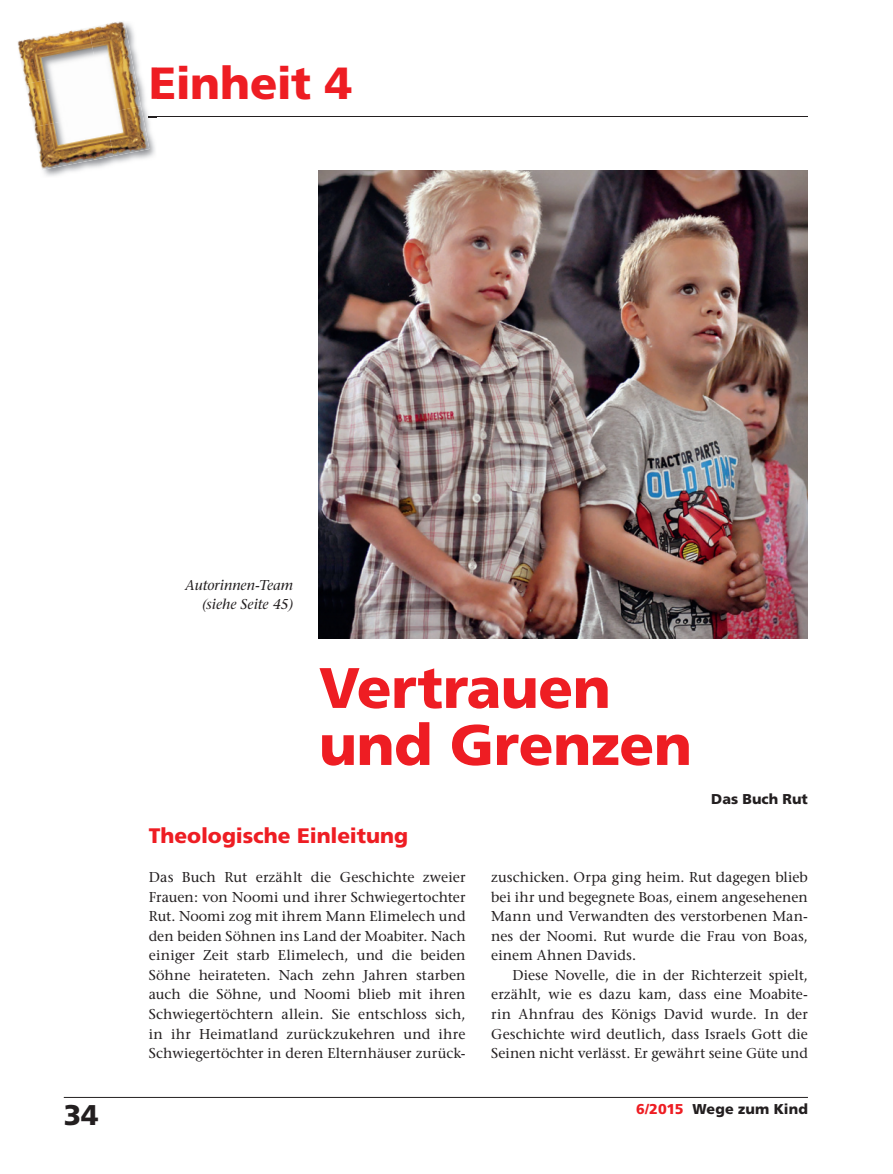
<style>
.page{position:relative;width:893px;height:1174px;background:#fff}
.page>*{position:absolute;margin:0;border:0;box-sizing:border-box;transform-origin:0 0}
.t1{font:900 57px/57px "Frutiger";letter-spacing:-.005em;color:#ee1d23}
.t2{font:900 45px "Frutiger";letter-spacing:-.015em;color:#ee1d23}
.t3{font:900 28.5px "Frutiger";color:#231f20}
.t4{font:900 21px "Frutiger";letter-spacing:-.005em;color:#ee1d23}
.t5{font:14.25px/19.5px "Stone Serif";letter-spacing:.005em;color:#231f20;text-align:justify}
.t6{font:italic 14.25px/19.5px "Stone Serif";color:#231f20;text-align:right}
.t7{font:900 14.25px "Frutiger";color:#231f20}
.s1{color:#ee1d23}
</style>
<div class="page">
<hr style="left:64px;top:1097px;width:744px;height:1px;background:#231f20">
<hr style="left:149px;top:117px;width:659px;height:1px;background:#231f20">
<img style="left:319px;top:170px;width:489px;height:468px">
<img style="left:43px;top:67px;width:114px;height:109px">
<img style="left:152px;top:67px;width:5px;height:32px">
<img style="left:18px;top:28px;width:70px;height:53px">
<img style="left:88px;top:21px;width:53px;height:85px">
<img style="left:25px;top:70px;width:80px;height:50px">
<img style="left:33px;top:113px;width:81px;height:57px">
<img style="left:105px;top:106px;width:44px;height:50px">
<h2 class="t2" style="left:149px;top:65px;width:205px">Einheit 4</h2>
<p class="t6" style="left:185px;top:576px;width:109px">Autorinnen-Team (siehe Seite 45)</p>
<h1 class="t1" style="left:319px;top:664px;width:375px">Vertrauen und Grenzen</h1>
<h3 class="t4" style="left:149px;top:827px;width:261px">Theologische Einleitung</h3>
<p class="t7" style="left:711px;top:793px;width:98px">Das Buch Rut</p>
<p class="t5" style="left:149px;top:869px;width:318px">Das Buch Rut erzählt die Geschichte zweier Frauen: von Noomi und ihrer Schwiegertochter Rut. Noomi zog mit ihrem Mann Elimelech und den beiden Söhnen ins Land der Moabiter. Nach einiger Zeit starb Elimelech, und die beiden Söhne heirateten. Nach zehn Jahren starben auch die Söhne, und Noomi blieb mit ihren Schwiegertöchtern allein. Sie entschloss sich, in ihr Heimatland zurückzukehren und ihre Schwiegertöchter in deren El ternhäuser zurück-</p>
<p class="t5" style="left:491px;top:869px;width:318px">zuschicken. Orpa ging heim. Rut dagegen blieb bei ihr und begegnete Boas, einem angesehenen Mann und Verwandten des verstorbenen Man&shy;nes der Noomi. Rut wurde die Frau von Boas, einem Ahnen Davids.</p>
<p class="t5" style="left:491px;top:966px;width:318px;text-indent:21px">Diese Novelle, die in der Richterzeit spielt, erzählt, wie es dazu kam, dass eine Moabite&shy;rin Ahnfrau des Königs David wurde. In der Geschichte wird deutlich, dass Israels Gott die Seinen nicht verlässt. Er gewährt seine Güte und</p>
<h3 class="t3" style="left:64px;top:1103px;width:36px">34</h3>
<p class="t7" style="left:636px;top:1103px;width:173px"><span class="s1">6/2015</span> Wege zum Kind</p>
</div>
